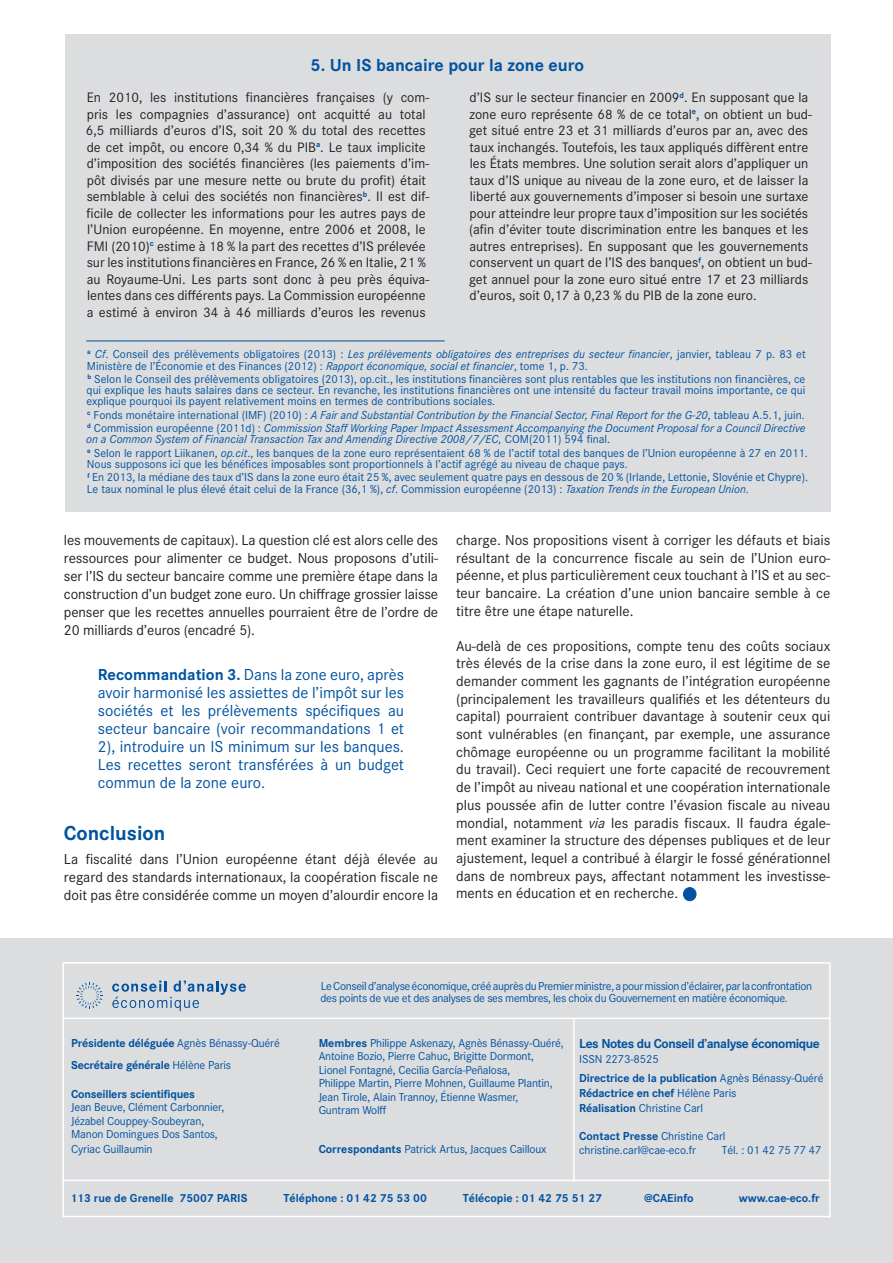
<style>
.page{position:relative;width:893px;height:1263px;background:#fff}
.page>*{position:absolute;margin:0;border:0;box-sizing:border-box;transform-origin:0 0}
.Intertitre___Niveau{font:700 21px "Corporate S";color:#0153a0}
.Encadré___Titre{font:700 18px "Corporate S";color:#0153a0}
.Texte___Exergue{font:16.5px/18px "Corporate S";color:#0153a0;text-align:justify}
.Texte___Normal{font:15px/17.7px "Corporate S";color:#231f20;text-align:justify}
.Encadré___Texte{font:14.25px/16.5px "Corporate S";color:#231f20}
.Organigramme{font:700 13.5px "Corporate S";letter-spacing:-.03em;color:#0153a0}
.Encadré___Note_BdP_s{font:12px/11.2px "Corporate S";color:#0153a0}
.Organigramme-2{font:12px/13.5px "Corporate S";letter-spacing:-.015em;color:#0153a0}
.Encadré___Note_BdP_s-2{font:italic 12px/11.2px "Corporate S";color:#0153a0}
.Encadré___Note_BdP{font:12px/11.2px "Corporate S";color:#0153a0}
.Organigramme-3{font:700 12px "Corporate S";letter-spacing:-.015em;color:#0153a0}
.Coordonnées{font:700 12px "Corporate S";color:#0153a0}
.s1{font-style:italic}
.s2{font-style:normal}
.s3{font-weight:700}
.s4{font-weight:400}
</style>
<div class="page">
<div style="left:0;top:938px;width:893px;height:325px;background:#dcdddf"></div>
<div style="left:65px;top:34px;width:765px;height:478px;background:#dcdddf"></div>
<svg style="left:112px;top:980px;width:134px;height:31px"></svg>
<svg style="left:76px;top:982px;width:27px;height:26px"></svg>
<hr style="left:64px;top:962px;width:765px;height:2px;background:#fff">
<hr style="left:64px;top:1017px;width:765px;height:2px;background:#fff">
<hr style="left:62px;top:1180px;width:767px;height:1px;background:#fff">
<hr style="left:63px;top:1216px;width:768px;height:1px;background:#fff">
<hr style="left:62px;top:962px;width:2px;height:255px;background:#fff">
<hr style="left:829px;top:962px;width:2px;height:255px;background:#fff">
<hr style="left:573px;top:1018px;width:2px;height:163px;background:#fff">
<div style="left:683px;top:888px;width:13px;height:13px;background:#0153a0;border-radius:50%"></div>
<div style="left:683px;top:887px;width:13px;height:14px;border:1px solid #0153a0;border-radius:50%"></div>
<hr style="left:86px;top:341px;width:359px;height:1px;background:#0153a0">
<p class="Encadré___Titre" style="left:311px;top:52px;width:275px">5. Un IS bancaire pour la zone euro</p>
<p class="Encadré___Texte" style="left:86px;top:89px;width:345px">En 2010, les institutions financières françaises (y com&shy;pris les compagnies d’assurance) ont acquitté au total 6,5 milliards d’euros d’IS, soit 20 % du total des recettes de cet impôt, ou encore 0,34 % du PIB<sup>a</sup>. Le taux implicite d’imposition des sociétés financières (les paiements d’im&shy;pôt divisés par une mesure nette ou brute du profit) était semblable à celui des sociétés non financières<sup>b</sup>. Il est dif&shy;ficile de collecter les informations pour les autres pays de l’Union européenne. En moyenne, entre 2006 et 2008, le FMI (2010)<sup>c</sup> estime à 18 % la part des recettes d’IS prélevée sur les institutions financières en France, 26 % en Italie, 21 % au Royaume-Uni. Les parts sont donc à peu près équiva&shy;lentes dans ces différents pays. La Commission européenne a estimé à environ 34 à 46 milliards d’euros les revenus</p>
<p class="Encadré___Texte" style="left:469px;top:89px;width:344px">d’IS sur le secteur financier en 2009<sup>d</sup>. En supposant que la zone euro représente 68 % de ce total<sup>e</sup>, on obtient un bud&shy;get situé entre 23 et 31 milliards d’euros par an, avec des taux inchangés. Toutefois, les taux appliqués diffèrent entre les États membres. Une solution serait alors d’appliquer un taux d’IS unique au niveau de la zone euro, et de laisser la liberté aux gouvernements d’imposer si besoin une surtaxe pour atteindre leur propre taux d’imposition sur les sociétés (afin d’éviter toute discrimination entre les banques et les autres entreprises). En supposant que les gouvernements conservent un quart de l’IS des banques<sup>f</sup>, on obtient un bud&shy;get annuel pour la zone euro situé entre 17 et 23 milliards d’euros, soit 0,17 à 0,23 % du PIB de la zone euro.</p>
<p class="Encadré___Note_BdP" style="left:87px;top:348px;width:720px"><sup>a</sup> <span class="s1">Cf</span>. Conseil des prélèvements obligatoires (2013) : <span class="s1">Les prélèvements obligatoires des entreprises du secteur financier</span>, janvier, tableau 7 p. 83 et<br>Ministère de l’Économie et des Finances (2012) : <span class="s1">Rapport économique, social et financier</span>, tome 1, p. 73.</p>
<p class="Encadré___Note_BdP_s" style="left:86px;top:373px;width:721px;text-align:justify"><sup>b</sup> Selon le Conseil des prélèvements obligatoires (2013), op.cit., les institutions financières sont plus rentables que les institutions non financières, ce qui explique les hauts salaires dans ce secteur. En revanche, les institutions financières ont une intensité du facteur travail moins importante, ce qui explique pourquoi ils payent relativement moins en termes de contributions sociales.</p>
<p class="Encadré___Note_BdP_s-2" style="left:87px;top:409px;width:719px"><sup>c</sup> <span class="s2">Fonds monétaire international (IMF) (2010) :</span> A Fair and Substantial Contribution by the Financial Sector, Final Report for the G-20<span class="s2">, tableau A.5.1, juin.</span></p>
<p class="Encadré___Note_BdP_s-2" style="left:86px;top:422px;width:721px"><sup>d</sup> <span class="s2">Commission européenne (2011d) :</span> Commission Staff Working Paper Impact Assessment Accompanying the Document Proposal for a Council Directive on a Common System of Financial Transaction Tax and Amending Directive 2008/7/EC, <span class="s2">COM(2011) 594 final.</span></p>
<p class="Encadré___Note_BdP_s" style="left:87px;top:447px;width:723px"><sup>e</sup> Selon le rapport Liikanen, <span class="s1">op.cit</span>., les banques de la zone euro représentaient 68 % de l’actif total des banques de l’Union européenne à 27 en 2011.<br>Nous supposons ici que les bénéfices imposables sont proportionnels à l’actif agrégé au niveau de chaque pays.</p>
<p class="Encadré___Note_BdP_s" style="left:87px;top:471px;width:723px"><sup>f</sup> En 2013, la médiane des taux d’IS dans la zone euro était 25 %, avec seulement quatre pays en dessous de 20 % (Irlande, Lettonie, Slovénie et Chypre).<br>Le taux nominal le plus élevé était celui de la France (36,1 %), <span class="s1">cf</span>. Commission européenne (2013) : <span class="s1">Taxation Trends in the European Union</span>.</p>
<p class="Texte___Normal" style="left:64px;top:530px;width:376px">les mouvements de capitaux). La question clé est alors celle des ressources pour alimenter ce budget. Nous proposons d’utili&shy;ser l’IS du secteur bancaire comme une première étape dans la construction d’un budget zone euro. Un chiffrage grossier laisse penser que les recettes annuelles pourraient être de l’ordre de 20 milliards d’euros (encadré 5).</p>
<p class="Texte___Exergue" style="left:98px;top:664px;width:308px"><span class="s3">Recommandation 3.</span> Dans la zone euro, après avoir harmonisé les assiettes de l’impôt sur les sociétés et les prélèvements spécifiques au secteur bancaire (voir recommandations 1 et 2), introduire un IS minimum sur les banques.<br>Les recettes seront transférées à un budget commun de la zone euro.</p>
<p class="Intertitre___Niveau" style="left:64px;top:818px;width:103px">Conclusion</p>
<p class="Texte___Normal" style="left:64px;top:849px;width:376px">La fiscalité dans l’Union européenne étant déjà élevée au regard des standards internationaux, la coopération fiscale ne doit pas être considérée comme un moyen d’alourdir encore la</p>
<p class="Texte___Normal" style="left:456px;top:531px;width:376px">charge. Nos propositions visent à corriger les défauts et biais résultant de la concurrence fiscale au sein de l’Union euro&shy;péenne, et plus particulièrement ceux touchant à l’IS et au sec&shy;teur bancaire. La création d’une union bancaire semble à ce titre être une étape naturelle.</p>
<p class="Texte___Normal" style="left:456px;top:636px;width:376px">Au-delà de ces propositions, compte tenu des coûts sociaux très élevés de la crise dans la zone euro, il est légitime de se demander comment les gagnants de l’intégration européenne (principalement les travailleurs qualifiés et les détenteurs du capital) pourraient contribuer davantage à soutenir ceux qui sont vulnérables (en finançant, par exemple, une assurance chômage européenne ou un programme facilitant la mobilité du travail). Ceci requiert une forte capacité de recouvrement de l’impôt au niveau national et une coopération internationale plus poussée afin de lutter contre l’évasion fiscale au niveau mondial, notamment <span class="s1">via</span> les paradis fiscaux. Il faudra égale&shy;ment examiner la structure des dépenses publiques et de leur ajustement, lequel a contribué à élargir le fossé générationnel dans de nombreux pays, affectant notamment les investisse&shy;ments en éducation et en recherche.</p>
<p class="Organigramme-3" style="left:71px;top:1034px;width:210px">Présidente déléguée <span class="s4">Agnès Bénassy-Quéré</span></p>
<p class="Organigramme-3" style="left:71px;top:1057px;width:162px">Secrétaire générale <span class="s4">Hélène Paris</span></p>
<p class="Organigramme-3" style="left:71px;top:1085px;width:125px">Conseillers scientifiques</p>
<p class="Organigramme-2" style="left:71px;top:1100px;width:155px">Jean Beuve, Clément Carbonnier,<br>Jézabel Couppey-Soubeyran,<br>Manon Domingues Dos Santos,</p>
<p class="Organigramme-2" style="left:71px;top:1142px;width:83px">Cyriac Guillaumin</p>
<p class="Organigramme-2" style="left:320px;top:980px;width:493px;line-height:12px">Le Conseil d’analyse économique, créé auprès du Premier ministre, a pour mission d’éclairer, par la confrontation des points de vue et des analyses de ses membres, les choix du Gouvernement en matière économique.</p>
<p class="Organigramme-2" style="left:319px;top:1036px;width:247px"><span class="s3">Membres</span> Philippe Askenazy, Agnès Bénassy-Quéré, Antoine Bozio, Pierre Cahuc, Brigitte Dormont, Lionel Fontagné, Cecilia García-Peñalosa,<br>Philippe Martin, Pierre Mohnen, Guillaume Plantin, Jean Tirole, Alain Trannoy, Étienne Wasmer,<br>Guntram Wolff</p>
<p class="Organigramme-2" style="left:319px;top:1141px;width:229px"><span class="s3">Correspondants</span> Patrick Artus, Jacques Cailloux</p>
<p class="Organigramme" style="left:579px;top:1034px;width:242px">Les Notes du Conseil d’analyse économique</p>
<p class="Organigramme-2" style="left:579px;top:1052px;width:81px">ISSN 2273-8525</p>
<p class="Organigramme-3" style="left:579px;top:1070px;width:246px">Directrice de la publication <span class="s4">Agnès Bénassy-Quéré</span></p>
<p class="Organigramme-3" style="left:579px;top:1085px;width:159px">Rédactrice en chef <span class="s4">Hélène Paris</span></p>
<p class="Organigramme-2" style="left:579px;top:1101px;width:125px"><span class="s3">Réalisation</span> Christine Carl</p>
<p class="Organigramme-2" style="left:579px;top:1129px;width:148px"><span class="s3">Contact Presse</span> Christine Carl christine.carl@cae-eco.fr</p>
<p class="Organigramme-2" style="left:722px;top:1143px;width:101px">Tél. : 01 42 75 77 47</p>
<p class="Coordonnées" style="left:70px;top:1190px;width:179px">113 rue de Grenelle 75007 PARIS</p>
<p class="Coordonnées" style="left:284px;top:1190px;width:145px">Téléphone : 01 42 75 53 00</p>
<p class="Coordonnées" style="left:463px;top:1190px;width:141px">Télécopie : 01 42 75 51 27</p>
<p class="Coordonnées" style="left:644px;top:1190px;width:51px">@CAEinfo</p>
<p class="Coordonnées" style="left:739px;top:1190px;width:83px">www.cae-eco.fr</p>
</div>
